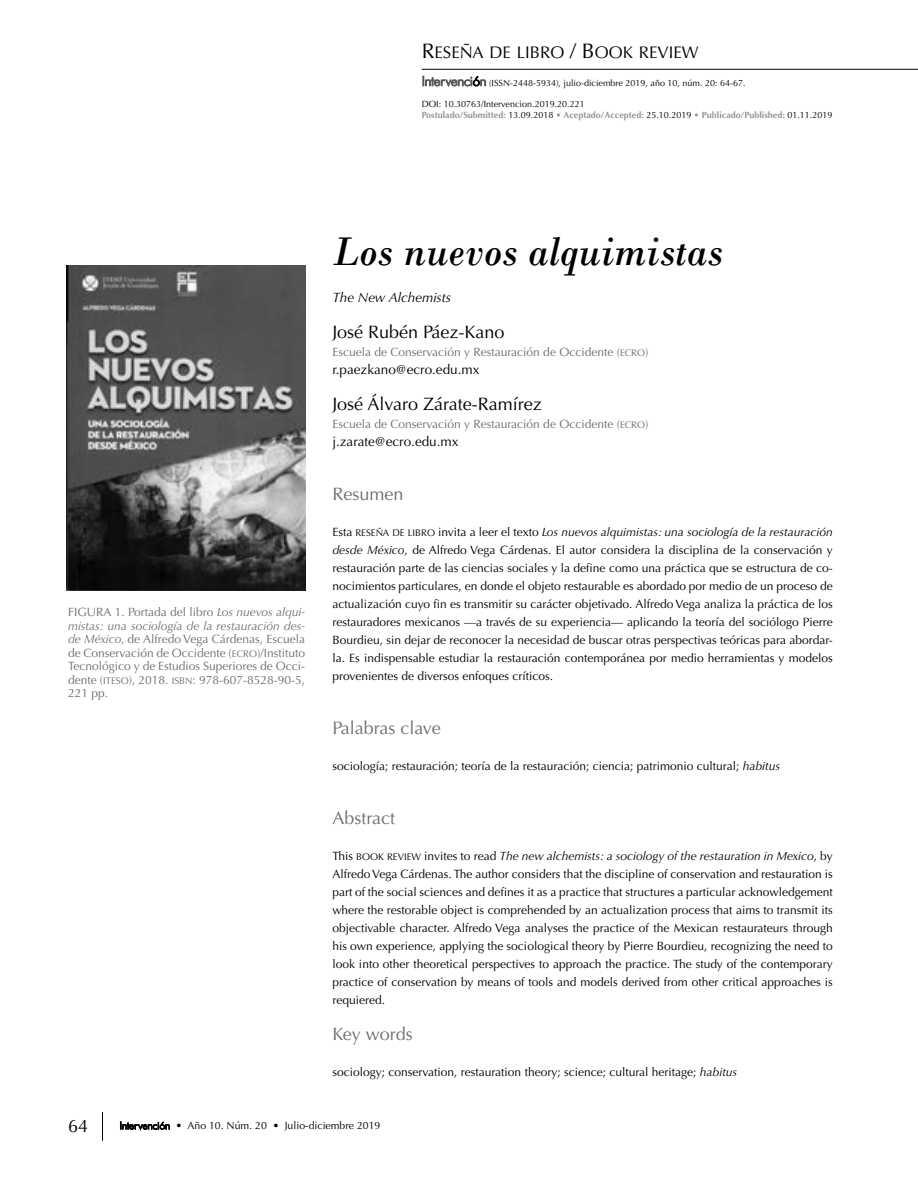
<style>
.page{position:relative;width:918px;height:1188px;background:#fff}
.page>*{position:absolute;margin:0;border:0;box-sizing:border-box;transform-origin:0 0}
.t1{font:italic 42px "Bodoni";color:#000}
.t2{font:18px "Optima LT Std";color:#000}
.t3{font:18px "Optima LT Std";color:#6d6e71}
.t4{font:16.8px "Optima LT Std SC800";color:#000}
.t5{font:13.5px "Optima LT Std";color:#000}
.t6{font:italic 13.5px "Optima LT Std";color:#000}
.t7{font:12px/18px "Optima LT Std";color:#000;text-align:justify}
.t8{font:12px/13.5px "Optima LT Std";color:#6d6e71;text-align:justify}
.t9{font:10.5px "Optima LT Std";color:#000}
.t10{font:9px/10.5px "Optima LT Std";color:#000}
.s1{font-size:21px}
.s2{font-family:"Futura BT";font-weight:300;font-size:13.5px;color:#58595b}
.s3{font-family:"Futura BT";font-weight:300;font-size:13.5px}
.s4{font-weight:700;color:#939598}
.s5{font-style:italic}
.s6{font-family:"Optima LT Std SC800";font-size:9.6px}
.s7{font-family:"Futura BT";font-weight:300}
</style>
<div class="page">
<svg style="left:102px;top:1112px;width:1px;height:29px"></svg>
<hr style="left:422px;top:69px;width:496px;height:1px;background:#000">
<img style="left:67px;top:266px;width:238px;height:325px">
<h3 class="t4" style="left:422px;top:43px;width:278px"><span class="s1">R</span>ESEÑA DE LIBRO <span class="s1">/ B</span>OOK REVIEW</h3>
<p class="t10" style="left:422px;top:78px;width:325px"><span class="s2">Intervenci</span><span class="s3">ó</span><span class="s2">n</span> (ISSN-2448-5934), julio-diciembre 2019, año 10, núm. 20: 64-67.</p>
<p class="t10" style="left:422px;top:99px;width:412px">DOI: 10.30763/Intervencion.2019.20.221<br><span class="s4">Postulado/Submitted:</span> 13.09.2018 <span class="s4">• Aceptado/Accepted:</span> 25.10.2019 <span class="s4">• Publicado/Published:</span> 01.11.2019</p>
<p class="t8" style="left:68px;top:605px;width:239px">FIGURA 1. Portada del libro <span class="s5">Los nuevos alqui&shy;mistas: una sociología de la restauración des&shy;de México,</span> de Alfredo Vega Cárdenas, Escuela de Conservación de Occidente (<span class="s6">ECRO</span>)/Instituto Tecnológico y de Estudios Superiores de Occi&shy;dente (<span class="s6">ITESO</span>), 2018. <span class="s6">ISBN</span>: 978-607-8528-90-5, 221 pp.</p>
<h1 class="t1" style="left:332px;top:227px;width:392px">Los nuevos alquimistas</h1>
<p class="t6" style="left:332px;top:290px;width:120px">The New Alchemists</p>
<h2 class="t2" style="left:332px;top:321px;width:174px">José Rubén Páez-Kano</h2>
<p class="t8" style="left:332px;top:345px;width:318px">Escuela de Conservación y Restauración de Occidente (<span class="s6">ECRO</span>)</p>
<p class="t5" style="left:332px;top:362px;width:149px">r.paezkano@ecro.edu.mx</p>
<h2 class="t2" style="left:332px;top:393px;width:211px">José Álvaro Zárate-Ramírez</h2>
<p class="t8" style="left:332px;top:417px;width:318px">Escuela de Conservación y Restauración de Occidente (<span class="s6">ECRO</span>)</p>
<p class="t5" style="left:332px;top:434px;width:128px">j.zarate@ecro.edu.mx</p>
<h2 class="t3" style="left:332px;top:483px;width:73px">Resumen</h2>
<p class="t7" style="left:332px;top:523px;width:502px">Esta <span class="s6">RESEÑA DE LIBRO</span> invita a leer el texto <span class="s5">Los nuevos alquimistas: una sociología de la restauración desde México</span>, de Alfredo Vega Cárdenas. El autor considera la disciplina de la conservación y restauración parte de las ciencias sociales y la define como una práctica que se estructura de co&shy;nocimientos particulares, en donde el objeto restaurable es abordado por medio de un proceso de actualización cuyo fin es transmitir su carácter objetivado. Alfredo Vega analiza la práctica de los restauradores mexicanos —a través de su experiencia— aplicando la teoría del sociólogo Pierre Bourdieu, sin dejar de reconocer la necesidad de buscar otras perspectivas teóricas para abordar&shy;la. Es indispensable estudiar la restauración contemporánea por medio herramientas y modelos provenientes de diversos enfoques críticos.</p>
<h2 class="t3" style="left:332px;top:717px;width:110px">Palabras clave</h2>
<p class="t7" style="left:332px;top:757px;width:449px">sociología; restauración; teoría de la restauración; ciencia; patrimonio cultural; <span class="s5">habitus</span></p>
<h2 class="t3" style="left:332px;top:807px;width:64px">Abstract</h2>
<p class="t7" style="left:332px;top:847px;width:502px">This <span class="s6">BOOK REVIEW</span> invites to read <span class="s5">The new alchemists: a sociology of the restauration in Mexico</span>, by Alfredo Vega Cárdenas. The author considers that the discipline of conservation and restauration is part of the social sciences and defines it as a practice that structures a particular acknowledgement where the restorable object is comprehended by an actualization process that aims to transmit its objectivable character. Alfredo Vega analyses the practice of the Mexican restaurateurs through his own experience, applying the sociological theory by Pierre Bourdieu, recognizing the need to look into other theoretical perspectives to approach the practice. The study of the contemporary practice of conservation by means of tools and models derived from other critical approaches is requiered.</p>
<h2 class="t3" style="left:332px;top:1023px;width:82px">Key words</h2>
<p class="t7" style="left:332px;top:1063px;width:406px">sociology; conservation, restauration theory; science; cultural heritage; <span class="s5">habitus</span></p>
<h2 class="t2" style="left:68px;top:1116px;width:22px">64</h2>
<p class="t9" style="left:120px;top:1120px;width:262px"><span class="s7">Intervención</span> • Año 10. Núm. 20 • Julio-diciembre 2019</p>
</div>
